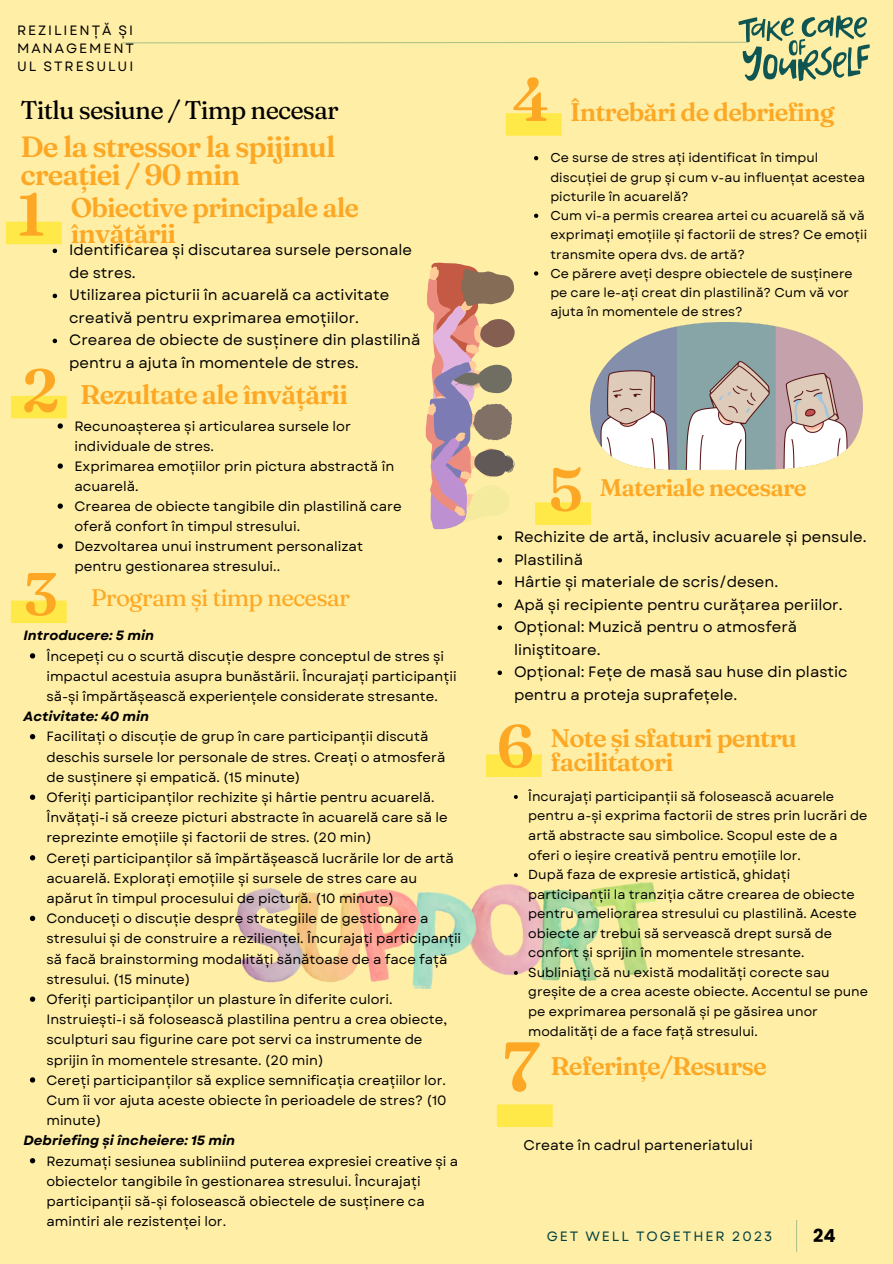
<style>
.page{position:relative;width:893px;height:1264px;background:#fff}
.page>*{position:absolute;margin:0;border:0;box-sizing:border-box;transform-origin:0 0}
.t1{font:600 69px "Fraunces 9 pt";color:#fda824}
.t2{font:600 60px "Fraunces 9 pt";color:#fda824}
.t3{font:600 29.25px/28.2px "Fraunces 9 pt";letter-spacing:-.035em;color:#fda824}
.t4{font:600 27px/25.8px "Fraunces 9 pt";letter-spacing:-.035em;color:#fda824}
.t5{font:600 25.5px/23.7px "Fraunces 9 pt";letter-spacing:-.035em;color:#fda824}
.t6{font:25.5px "Fraunces 9 pt";letter-spacing:-.035em;color:#000}
.t7{font:24px "Fraunces 9 pt";letter-spacing:-.035em;color:#fda824}
.t8{font:600 24px "Fraunces 9 pt";letter-spacing:-.035em;color:#fda824}
.t9{font:700 18px "Poppins";color:#000}
.t10{font:15px/22.5px "Garet";color:#000}
.t11{font:14.1px "Garet";color:#000}
.t12{font:13.5px/20.2px "Garet";color:#000}
.t13{font:italic 700 13.5px "Garet";color:#000}
.t14{font:13.5px "Garet";letter-spacing:.14em;color:#004040}
.t15{font:13.05px/19.5px "Garet";color:#000}
.t16{font:12.75px/19.2px "Garet";color:#000}
</style>
<div class="page">
<div style="left:0;top:0;width:892px;height:1263px;background:#ffeea6"></div>
<hr style="left:796px;top:1219px;width:1px;height:32px;background:#afc48b">
<div style="left:6px;top:222px;width:56px;height:22px;background:#ffe948"></div>
<div style="left:11px;top:396px;width:56px;height:22px;background:#ffe948"></div>
<div style="left:11px;top:600px;width:56px;height:23px;background:#ffe948"></div>
<div style="left:505px;top:113px;width:56px;height:23px;background:#ffe948"></div>
<div style="left:535px;top:502px;width:56px;height:23px;background:#ffe948"></div>
<div style="left:486px;top:754px;width:55px;height:23px;background:#ffe948"></div>
<div style="left:497px;top:1104px;width:55px;height:22px;background:#ffe948"></div>
<svg style="left:122px;top:16px;width:747px;height:65px"></svg>
<img style="left:591px;top:323px;width:271px;height:146px">
<svg style="left:425px;top:263px;width:89px;height:266px"></svg>
<img style="left:238px;top:882px;width:417px;height:107px">
<svg style="left:53px;top:249px;width:4px;height:4px"></svg>
<svg style="left:53px;top:294px;width:4px;height:4px"></svg>
<svg style="left:53px;top:339px;width:4px;height:4px"></svg>
<svg style="left:58px;top:423px;width:5px;height:5px"></svg>
<svg style="left:58px;top:463px;width:5px;height:5px"></svg>
<svg style="left:58px;top:503px;width:5px;height:6px"></svg>
<svg style="left:58px;top:543px;width:5px;height:6px"></svg>
<svg style="left:30px;top:653px;width:5px;height:5px"></svg>
<svg style="left:30px;top:734px;width:5px;height:5px"></svg>
<svg style="left:30px;top:794px;width:5px;height:6px"></svg>
<svg style="left:30px;top:855px;width:5px;height:5px"></svg>
<svg style="left:30px;top:915px;width:5px;height:6px"></svg>
<svg style="left:30px;top:996px;width:5px;height:5px"></svg>
<svg style="left:30px;top:1077px;width:5px;height:5px"></svg>
<svg style="left:30px;top:1158px;width:5px;height:5px"></svg>
<svg style="left:534px;top:156px;width:4px;height:4px"></svg>
<svg style="left:534px;top:214px;width:4px;height:4px"></svg>
<svg style="left:534px;top:271px;width:4px;height:4px"></svg>
<svg style="left:497px;top:535px;width:5px;height:5px"></svg>
<svg style="left:497px;top:558px;width:5px;height:4px"></svg>
<svg style="left:497px;top:580px;width:5px;height:5px"></svg>
<svg style="left:497px;top:603px;width:5px;height:4px"></svg>
<svg style="left:497px;top:625px;width:5px;height:5px"></svg>
<svg style="left:497px;top:670px;width:5px;height:5px"></svg>
<svg style="left:514px;top:795px;width:4px;height:4px"></svg>
<svg style="left:514px;top:873px;width:4px;height:4px"></svg>
<svg style="left:514px;top:971px;width:4px;height:3px"></svg>
<p class="t12" style="left:17px;top:21px;width:118px;line-height:18px;text-align:justify">REZILIENȚĂ ȘI MANAGEMENT UL STRESULUI</p>
<p class="t6" style="left:20px;top:94px;width:319px">Titlu sesiune / Timp necesar</p>
<p class="t3" style="left:20px;top:132px;width:316px">De la stressor la spijinul creației / 90 min</p>
<p class="t2" style="left:17px;top:177px;width:30px">1</p>
<p class="t4" style="left:71px;top:194px;width:289px">Obiective principale ale învățării</p>
<p class="t10" style="left:69px;top:239px;width:344px">Identificarea și discutarea sursele personale de stres.</p>
<p class="t10" style="left:69px;top:284px;width:322px">Utilizarea picturii în acuarelă ca activitate creativă pentru exprimarea emoțiilor.</p>
<p class="t10" style="left:69px;top:329px;width:353px">Crearea de obiecte de susținere din plastilină pentru a ajuta în momentele de stres.</p>
<p class="t4" style="left:80px;top:381px;width:269px">Rezultate ale învățării</p>
<p class="t12" style="left:74px;top:416px;width:278px">Recunoașterea și articularea sursele lor individuale de stres.</p>
<p class="t12" style="left:74px;top:456px;width:321px">Exprimarea emoțiilor prin pictura abstractă în acuarelă.</p>
<p class="t12" style="left:74px;top:496px;width:329px">Crearea de obiecte tangibile din plastilină care oferă confort în timpul stresului.</p>
<p class="t12" style="left:74px;top:536px;width:290px">Dezvoltarea unui instrument personalizat pentru gestionarea stresului..</p>
<p class="t7" style="left:91px;top:582px;width:261px">Program și timp necesar</p>
<p class="t13" style="left:24px;top:626px;width:132px">Introducere: 5 min</p>
<p class="t12" style="left:46px;top:646px;width:412px">Începeți cu o scurtă discuție despre conceptul de stres și impactul acestuia asupra bunăstării. Încurajați participanții să-și împărtășească experiențele considerate stresante.</p>
<p class="t13" style="left:24px;top:706px;width:127px">Activitate: 40 min</p>
<p class="t12" style="left:46px;top:726px;width:400px">Facilitați o discuție de grup în care participanții discută deschis sursele lor personale de stres. Creați o atmosferă de susținere și empatică. (15 minute)</p>
<p class="t12" style="left:46px;top:787px;width:403px">Oferiți participanților rechizite și hârtie pentru acuarelă.<br>Învățați-i să creeze picturi abstracte în acuarelă care să le reprezinte emoțiile și factorii de stres. (20 min)</p>
<p class="t12" style="left:46px;top:847px;width:409px">Cereți participanților să împărtășească lucrările lor de artă acuarelă. Explorați emoțiile și sursele de stres care au apărut în timpul procesului de pictură. (10 minute)</p>
<p class="t12" style="left:46px;top:908px;width:416px">Conduceți o discuție despre strategiile de gestionare a stresului și de construire a rezilienței. Încurajați participanții să facă brainstorming modalități sănătoase de a face față stresului. (15 minute)</p>
<p class="t12" style="left:46px;top:989px;width:402px">Oferiți participanților un plasture în diferite culori.<br>Instruiești-i să folosească plastilina pentru a crea obiecte, sculpturi sau figurine care pot servi ca instrumente de sprijin în momentele stresante. (20 min)</p>
<p class="t12" style="left:46px;top:1069px;width:402px;text-align:justify">Cereți participanților să explice semnificația creațiilor lor.<br>Cum îi vor ajuta aceste obiecte în perioadele de stres? (10 minute)</p>
<p class="t13" style="left:24px;top:1130px;width:213px">Debriefing și încheiere: 15 min</p>
<p class="t12" style="left:46px;top:1150px;width:413px">Rezumați sesiunea subliniind puterea expresiei creative și a obiectelor tangibile în gestionarea stresului. Încurajați participanții să-și folosească obiectele de susținere ca amintiri ale rezistenței lor.</p>
<p class="t2" style="left:22px;top:353px;width:39px">2</p>
<p class="t2" style="left:24px;top:556px;width:35px">3</p>
<p class="t2" style="left:512px;top:62px;width:39px">4</p>
<p class="t5" style="left:570px;top:99px;width:266px">Întrebări de debriefing</p>
<p class="t16" style="left:550px;top:148px;width:316px">Ce surse de stres ați identificat în timpul discuției de grup și cum v-au influențat acestea picturile în acuarelă?</p>
<p class="t16" style="left:550px;top:206px;width:318px">Cum vi-a permis crearea artei cu acuarelă să vă exprimați emoțiile și factorii de stres? Ce emoții transmite opera dvs. de artă?</p>
<p class="t16" style="left:550px;top:264px;width:304px">Ce părere aveți despre obiectele de susținere pe care le-ați creat din plastilină? Cum vă vor ajuta în momentele de stres?</p>
<p class="t2" style="left:548px;top:452px;width:37px">5</p>
<p class="t8" style="left:600px;top:473px;width:208px">Materiale necesare</p>
<p class="t10" style="left:514px;top:526px;width:354px">Rechizite de artă, inclusiv acuarele și pensule.</p>
<p class="t10" style="left:514px;top:548px;width:71px">Plastilină</p>
<p class="t10" style="left:514px;top:571px;width:266px">Hârtie și materiale de scris/desen.</p>
<p class="t10" style="left:514px;top:593px;width:330px">Apă și recipiente pentru curățarea periilor.</p>
<p class="t10" style="left:514px;top:616px;width:285px">Opțional: Muzică pentru o atmosferă liniştitoare.</p>
<p class="t10" style="left:514px;top:661px;width:335px">Opțional: Fețe de masă sau huse din plastic pentru a proteja suprafețele.</p>
<p class="t2" style="left:497px;top:708px;width:39px">6</p>
<p class="t15" style="left:528px;top:786px;width:340px">Încurajați participanții să folosească acuarele pentru a-și exprima factorii de stres prin lucrări de artă abstracte sau simbolice. Scopul este de a oferi o ieșire creativă pentru emoțiile lor.</p>
<p class="t15" style="left:528px;top:864px;width:330px">După faza de expresie artistică, ghidați participanții la tranziția către crearea de obiecte pentru ameliorarea stresului cu plastilină. Aceste obiecte ar trebui să servească drept sursă de confort și sprijin în momentele stresante.</p>
<p class="t15" style="left:528px;top:962px;width:341px">Subliniați că nu există modalități corecte sau greșite de a crea aceste obiecte. Accentul se pune pe exprimarea personală și pe găsirea unor modalități de a face față stresului.</p>
<p class="t1" style="left:503px;top:1023px;width:38px">7</p>
<p class="t5" style="left:550px;top:726px;width:248px">Note și sfaturi pentru facilitatori</p>
<p class="t5" style="left:550px;top:1053px;width:218px">Referințe/Resurse</p>
<p class="t11" style="left:523px;top:1134px;width:231px">Create în cadrul parteneriatului</p>
<p class="t14" style="left:546px;top:1226px;width:227px">GET WELL TOGETHER 2023</p>
<p class="t9" style="left:813px;top:1222px;width:24px">24</p>
</div>
